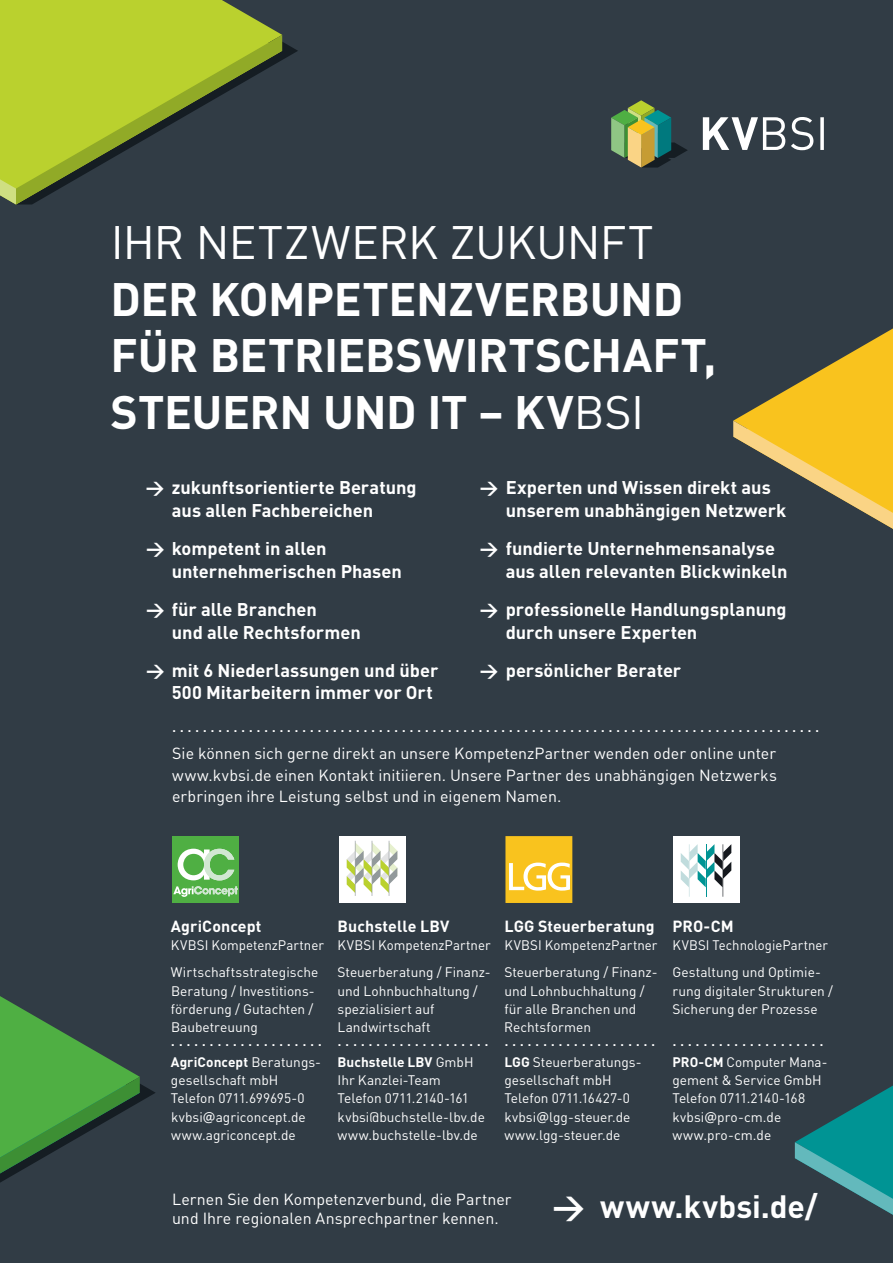
<style>
.page{position:relative;width:893px;height:1263px;background:#313c45}
.page>*{position:absolute;margin:0;border:0;box-sizing:border-box;transform-origin:0 0}
.t1{font:700 46.35px/56.8px "DIN";letter-spacing:-.01em;color:#fff}
.t2{font:46.35px "DIN";letter-spacing:-.01em;color:#fff}
.t3{font:700 31.95px "DIN";letter-spacing:.01em;color:#fff}
.t4{font:700 18.15px/22.8px "DIN";color:#fff}
.t5{font:15.9px/21.3px "DIN";letter-spacing:.005em;color:#fff}
.t6{font:700 15.9px "DIN";letter-spacing:.005em;color:#fff}
.t7{font:500 15.15px "DIN";color:#fff}
.t8{font:13.65px/18.1px "DIN";color:#fff}
.t9{font:13.65px/27.3px "DIN";color:#fff;scale:.96 1}
.s1{font-weight:400}
.s2{font-weight:700}
.s3{font-family:"Bosch Sans"}
</style>
<div class="page">
<svg style="left:611px;top:100px;width:77px;height:68px"></svg>
<svg style="left:703px;top:117px;width:82px;height:33px"></svg>
<svg style="left:791px;top:117px;width:33px;height:33px"></svg>
<svg style="left:733px;top:328px;width:160px;height:201px"></svg>
<svg style="left:795px;top:1085px;width:98px;height:130px"></svg>
<svg style="left:0;top:996px;width:155px;height:187px"></svg>
<svg style="left:0;top:0;width:282px;height:35px;background:#abc130"></svg>
<svg style="left:0;top:35px;width:282px;height:170px"></svg>
<div style="left:172px;top:836px;width:67px;height:67px;background:#4faf43"></div>
<svg style="left:178px;top:849px;width:56px;height:31px"></svg>
<svg style="left:173px;top:886px;width:65px;height:11px"></svg>
<div style="left:339px;top:836px;width:66px;height:67px;background:#fff"></div>
<svg style="left:347px;top:841px;width:50px;height:55px"></svg>
<hr style="left:372px;top:841px;width:1px;height:55px;background:#92999b">
<hr style="left:389px;top:841px;width:1px;height:55px;background:#92999b">
<svg style="left:505px;top:836px;width:67px;height:67px;background:#f8ca40"></svg>
<div style="left:673px;top:836px;width:67px;height:67px;background:#fff"></div>
<svg style="left:681px;top:844px;width:50px;height:53px"></svg>
<h1 class="t2" style="left:111px;top:213px;width:544px">IHR NETZWERK ZUKUNFT</h1>
<h1 class="t1" style="left:111px;top:268px;width:607px">DER KOMPETENZVERBUND<br>FÜR BETRIEBSWIRTSCHAFT,<br>STEUERN UND IT – KV<span class="s1">BSI</span></h1>
<h3 class="t4" style="left:172px;top:476px;width:246px;text-indent:-26px">&gt; zukunftsorientierte Beratung aus allen Fachbereichen</h3>
<h3 class="t4" style="left:172px;top:536px;width:232px;text-indent:-26px">&gt; kompetent in allen unternehmerischen Phasen</h3>
<h3 class="t4" style="left:172px;top:597px;width:190px;text-indent:-26px">&gt; für alle Branchen<br>und alle Rechtsformen</h3>
<h3 class="t4" style="left:146px;top:658px;width:294px;text-align:right">&gt; mit 6 Niederlassungen und über<br>500 Mitarbeitern immer vor Ort</h3>
<h3 class="t4" style="left:506px;top:476px;width:282px;text-indent:-26px">&gt; Experten und Wissen direkt aus unserem unabhängigen Netzwerk</h3>
<h3 class="t4" style="left:506px;top:536px;width:283px;text-indent:-26px">&gt; fundierte Unternehmensanalyse aus allen relevanten Blickwinkeln</h3>
<h3 class="t4" style="left:506px;top:597px;width:282px;text-indent:-26px">&gt; professionelle Handlungsplanung durch unsere Experten</h3>
<h3 class="t4" style="left:480px;top:658px;width:203px">&gt; persönlicher Berater</h3>
<p class="t7" style="left:172px;top:717px;width:649px">.....................................................................................</p>
<p class="t5" style="left:172px;top:743px;width:606px;text-align:justify">Sie können sich gerne direkt an unsere KompetenzPartner wenden oder online unter www.kvbsi.de einen Kontakt initiieren. Unsere Partner des unabhängigen Netzwerks erbringen ihre Leistung selbst und in eigenem Namen.</p>
<p class="t6" style="left:171px;top:915px;width:92px">AgriConcept</p>
<p class="t8" style="left:171px;top:931px;width:155px;line-height:27.3px">KVBSI KompetenzPartner<br>Wirtschaftsstrategische</p>
<p class="t8" style="left:171px;top:981px;width:145px;text-align:justify">Beratung / Investitions&shy;förderung / Gutachten / Baubetreuung</p>
<p class="t7" style="left:171px;top:1030px;width:153px">....................</p>
<p class="t8" style="left:171px;top:1053px;width:152px"><span class="s2">AgriConcept</span> Beratungs&shy;gesellschaft mbH<br>Telefon 0711.699695-0 kvbsi<span class="s3">@</span>agriconcept.de www.agriconcept.de</p>
<p class="t6" style="left:338px;top:915px;width:113px">Buchstelle LBV</p>
<p class="t8" style="left:338px;top:931px;width:155px;line-height:27.3px">KVBSI KompetenzPartner<br>Steuerberatung / Finanz-</p>
<p class="t8" style="left:338px;top:981px;width:142px">und Lohnbuchhaltung / spezialisiert auf<br>Landwirtschaft</p>
<p class="t7" style="left:338px;top:1030px;width:153px">....................</p>
<p class="t8" style="left:338px;top:1053px;width:149px"><span class="s2">Buchstelle LBV</span> GmbH<br>Ihr Kanzlei-Team<br>Telefon 0711.2140-161 kvbsi@buchstelle-lbv.de www.buchstelle-lbv.de</p>
<p class="t6" style="left:504px;top:915px;width:152px">LGG Steuerberatung</p>
<p class="t8" style="left:504px;top:931px;width:155px;line-height:27.3px">KVBSI KompetenzPartner<br>Steuerberatung / Finanz-</p>
<p class="t8" style="left:504px;top:981px;width:142px">und Lohnbuchhaltung / für alle Branchen und<br>Rechtsformen</p>
<p class="t7" style="left:504px;top:1030px;width:153px">....................</p>
<p class="t8" style="left:504px;top:1053px;width:139px"><span class="s2">LGG</span> Steuerberatungs&shy;gesellschaft mbH<br>Telefon 0711.16427-0 kvbsi<span class="s3">@</span>lgg-steuer.de www.lgg-steuer.de</p>
<p class="t6" style="left:672px;top:915px;width:63px">PRO-CM</p>
<p class="t9" style="left:672px;top:931px;width:163px">KVBSI TechnologiePartner<br>Gestaltung und Optimie-</p>
<p class="t8" style="left:672px;top:981px;width:162px">rung digitaler Strukturen /<br>Sicherung der Prozesse</p>
<p class="t7" style="left:672px;top:1030px;width:153px">....................</p>
<p class="t8" style="left:672px;top:1053px;width:156px"><span class="s2">PRO-CM</span> Computer Mana&shy;gement &amp; Service GmbH<br>Telefon 0711.2140-168 kvbsi<span class="s3">@</span>pro-cm.de www.pro-cm.de</p>
<p class="t5" style="left:172px;top:1189px;width:341px;line-height:19.8px">Lernen Sie den Kompetenzverbund, die Partner und Ihre regionalen Ansprechpartner kennen.</p>
<h2 class="t3" style="left:553px;top:1186px;width:267px">&gt; www.kvbsi.de/</h2>
</div>
